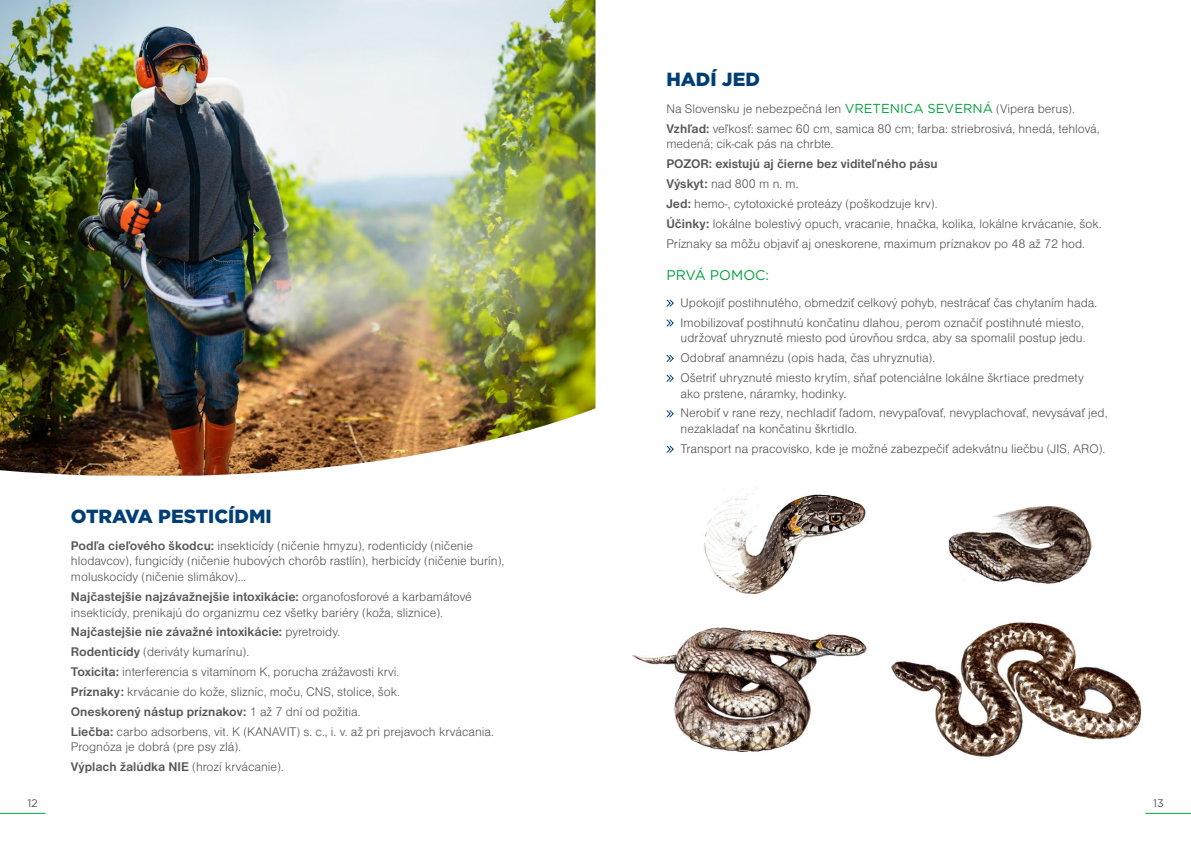
<style>
.page{position:relative;width:1191px;height:842px;background:#fff}
.page>*{position:absolute;margin:0;border:0;box-sizing:border-box;transform-origin:0 0}
.t1{font:900 19px "Gotham";color:#003e75}
.t2{font:14px "Gotham";color:#00a13a}
.t3{font:13px/19.9px "Nimbus Sans DOT Ligh";color:#575756}
.t4{font:700 13px "Nimbus Sans DOT";color:#575756}
.t5{font:11px "Gotham";color:#575756}
.s1{font-family:"Nimbus Sans DOT";font-weight:700}
.s2{font-family:"Nimbus Sans DOT Ligh";font-weight:400}
.s3{font-family:"Gotham";color:#00a13a}
</style>
<div class="page">
<hr style="left:0;top:813px;width:46px;height:1px;background:#00a13a">
<hr style="left:1145px;top:813px;width:46px;height:1px;background:#00a13a">
<img style="left:632px;top:622px;width:510px;height:135px">
<img style="left:704px;top:493px;width:389px;height:102px">
<svg style="left:666px;top:299px;width:8px;height:8px"></svg>
<svg style="left:666px;top:319px;width:8px;height:8px"></svg>
<svg style="left:666px;top:354px;width:8px;height:8px"></svg>
<svg style="left:666px;top:374px;width:8px;height:8px"></svg>
<svg style="left:666px;top:410px;width:8px;height:8px"></svg>
<svg style="left:666px;top:445px;width:8px;height:8px"></svg>
<img style="left:0;top:0;width:595px;height:476px">
<h1 class="t1" style="left:71px;top:505px;width:202px">OTRAVA PESTICÍDMI</h1>
<p class="t3" style="left:71px;top:538px;width:435px;line-height:15.6px"><span class="s1">Podľa cieľového škodcu:</span> insekticídy (ničenie hmyzu), rodenticídy (ničenie hlodavcov), fungicídy (ničenie hubových chorôb rastlín), herbicídy (ničenie burín), moluskocídy (ničenie slimákov)...</p>
<p class="t4" style="left:71px;top:590px;width:402px">Najčastejšie najzávažnejšie intoxikácie: <span class="s2">organofosforové a karbamátové</span></p>
<p class="t3" style="left:71px;top:602px;width:374px">insekticídy, prenikajú do organizmu cez všetky bariéry (koža, sliznice).</p>
<p class="t4" style="left:71px;top:625px;width:271px">Najčastejšie nie závažné intoxikácie: <span class="s2">pyretroidy.</span></p>
<p class="t3" style="left:71px;top:642px;width:330px"><span class="s1">Rodenticídy</span> (deriváty kumarínu).<br><span class="s1">Toxicita:</span> interferencia s vitamínom K, porucha zrážavosti krvi.<br><span class="s1">Príznaky:</span> krvácanie do kože, slizníc, moču, CNS, stolice, šok.</p>
<p class="t4" style="left:71px;top:705px;width:291px">Oneskorený nástup príznakov: <span class="s2">1 až 7 dní od požitia.</span></p>
<p class="t3" style="left:71px;top:723px;width:424px;line-height:15.6px"><span class="s1">Liečba:</span> carbo adsorbens, vit. K (KANAVIT) s. c., i. v. až pri prejavoch krvácania.<br>Prognóza je dobrá (pre psy zlá).</p>
<p class="t4" style="left:71px;top:760px;width:214px">Výplach žalúdka NIE <span class="s2">(hrozí krvácanie).</span></p>
<h1 class="t1" style="left:666px;top:69px;width:95px">HADÍ JED</h1>
<p class="t3" style="left:666px;top:99px;width:435px">Na Slovensku je nebezpečná len <span class="s3">VRETENICA SEVERNÁ</span> (Vipera berus).<br><span class="s1">Vzhľad:</span> veľkosť: samec 60 cm, samica 80 cm; farba: striebrosivá, hnedá, tehlová,</p>
<p class="t3" style="left:666px;top:134px;width:169px">medená; cik-cak pás na chrbte.</p>
<p class="t4" style="left:666px;top:157px;width:273px">POZOR: existujú aj čierne bez viditeľného pásu</p>
<p class="t3" style="left:666px;top:174px;width:437px"><span class="s1">Výskyt:</span> nad 800 m n. m.<br><span class="s1">Jed:</span> hemo-, cytotoxické proteázy (poškodzuje krv).<br><span class="s1">Účinky:</span> lokálne bolestivý opuch, vracanie, hnačka, kolika, lokálne krvácanie, šok.<br>Príznaky sa môžu objaviť aj oneskorene, maximum príznakov po 48 až 72 hod.</p>
<p class="t2" style="left:666px;top:267px;width:104px">PRVÁ POMOC:</p>
<p class="t3" style="left:680px;top:292px;width:418px">Upokojiť postihnutého, obmedziť celkový pohyb, nestrácať čas chytaním hada.<br>Imobilizovať postihnutú končatinu dlahou, perom označiť postihnuté miesto,</p>
<p class="t3" style="left:680px;top:328px;width:406px">udržovať uhryznuté miesto pod úrovňou srdca, aby sa spomalil postup jedu.<br>Odobrať anamnézu (opis hada, čas uhryznutia).<br>Ošetriť uhryznuté miesto krytím, sňať potenciálne lokálne škrtiace predmety</p>
<p class="t3" style="left:680px;top:383px;width:428px">ako prstene, náramky, hodinky.<br>Nerobiť v rane rezy, nechladiť ľadom, nevypaľovať, nevyplachovať, nevysávať jed,</p>
<p class="t3" style="left:680px;top:419px;width:426px">nezakladať na končatinu škrtidlo.<br>Transport na pracovisko, kde je možné zabezpečiť adekvátnu liečbu (JIS, ARO).</p>
<p class="t5" style="left:27px;top:797px;width:12px">12</p>
<p class="t5" style="left:1153px;top:797px;width:12px">13</p>
</div>
